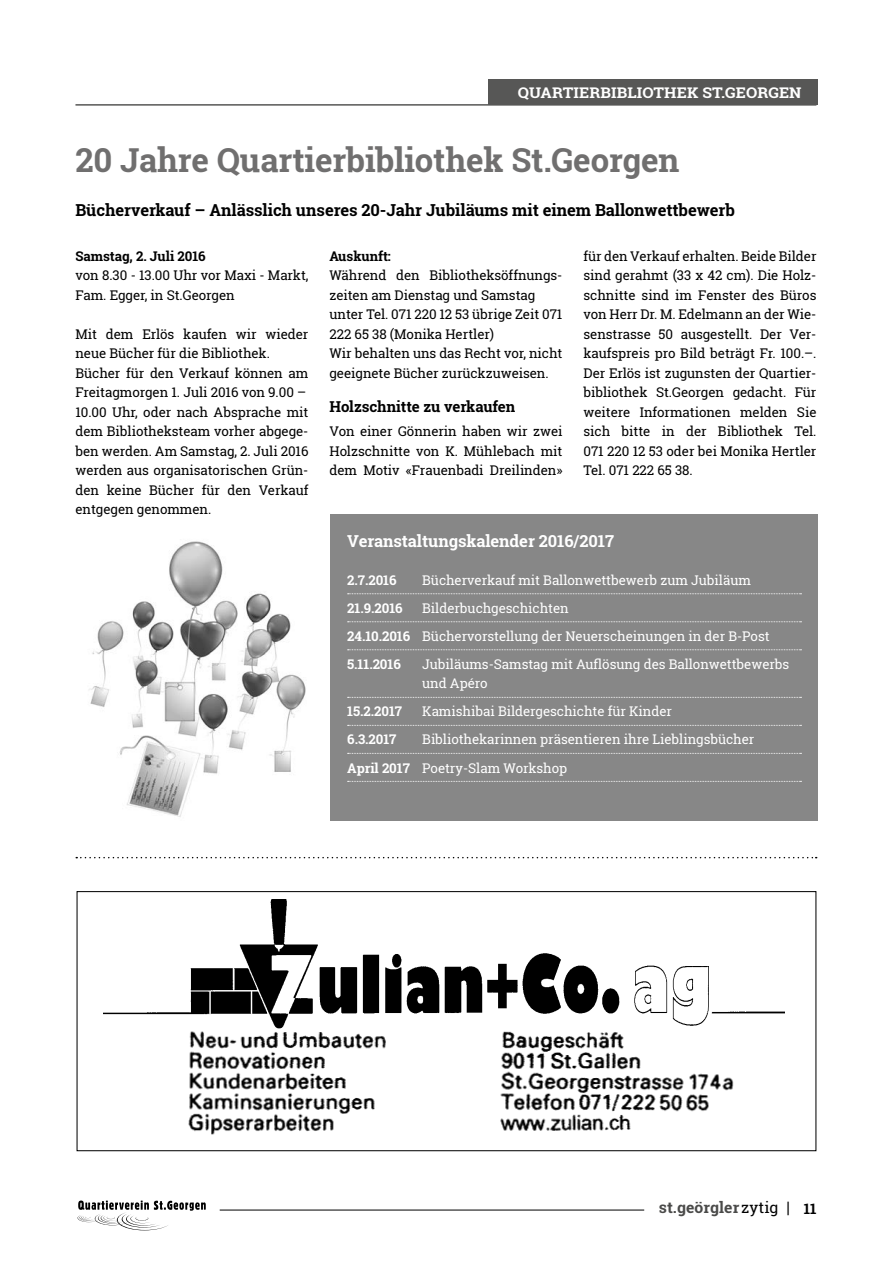
<style>
.page{position:relative;width:893px;height:1263px;background:#fff}
.page>*{position:absolute;margin:0;border:0;box-sizing:border-box;transform-origin:0 0}
.t1{font:700 33px "Roboto Slab";letter-spacing:-.005em;color:#706f6f}
.t2{font:700 16.5px "Roboto Slab";letter-spacing:-.005em;color:#000}
.t3{font:700 16.5px "Roboto Slab";letter-spacing:-.005em;color:#fff}
.t4{font:700 15.45px "Roboto Slab";letter-spacing:.005em;color:#4a4a49}
.t5{font:700 15px "Roboto Slab";letter-spacing:-.005em;color:#000}
.t6{font:700 14.7px "Roboto Slab";letter-spacing:.005em;color:#fff;scale:1.08 1}
.t7{font:13.35px/19.5px "Roboto Slab";letter-spacing:-.005em;color:#000}
.t8{font:13.35px/28px "Roboto Slab";letter-spacing:-.005em;color:#fff}
.t9{font:700 13.35px "Roboto Slab";letter-spacing:-.005em;color:#fff}
.t10{font:700 13.35px "Roboto Slab";letter-spacing:-.005em;color:#000}
.s1{font-weight:700}
.s2{font-size:15.75px}
.s3{font-weight:400;color:#000}
.s4{font-weight:400;font-size:15.75px;color:#000}
.s5{font-size:14.4px;color:#000}
</style>
<div class="page">
<hr style="left:220px;top:1210px;width:424px;height:1px;background:#000">
<img style="left:188px;top:1031px;width:546px;height:104px">
<hr style="left:103px;top:1141px;width:681px;height:1px;background:#272626">
<img style="left:103px;top:900px;width:681px;height:129px">
<svg style="left:77px;top:1200px;width:129px;height:30px"></svg>
<div style="left:77px;top:891px;width:739px;height:260px;border:1px solid #000"></div>
<svg style="left:76px;top:857px;width:741px;height:1px"></svg>
<div style="left:488px;top:80px;width:329px;height:25px;background:#575756"></div>
<hr style="left:75px;top:104px;width:741px;height:2px;background:#575756">
<div style="left:330px;top:514px;width:488px;height:306px;background:#878787"></div>
<svg style="left:348px;top:593px;width:453px;height:1px"></svg>
<svg style="left:348px;top:621px;width:453px;height:1px"></svg>
<svg style="left:348px;top:649px;width:453px;height:1px"></svg>
<svg style="left:348px;top:697px;width:453px;height:1px"></svg>
<svg style="left:348px;top:725px;width:453px;height:1px"></svg>
<svg style="left:348px;top:753px;width:453px;height:1px"></svg>
<svg style="left:348px;top:781px;width:453px;height:1px"></svg>
<img style="left:89px;top:541px;width:217px;height:276px">
<p class="t6" style="left:518px;top:83px;width:264px">QUARTIERBIBLIOTHEK ST.GEORGEN</p>
<h1 class="t1" style="left:75px;top:137px;width:605px">20 Jahre Quartierbibliothek St.Georgen</h1>
<p class="t2" style="left:75px;top:198px;width:661px">Bücherverkauf – Anlässlich unseres 20-Jahr Jubiläums mit einem Ballonwettbewerb</p>
<p class="t10" style="left:75px;top:247px;width:132px">Samstag, 2. Juli 2016</p>
<p class="t7" style="left:75px;top:265px;width:234px">von 8.30 - 13.00 Uhr vor Maxi - Markt,<br>Fam. Egger, in St.Georgen</p>
<p class="t7" style="left:75px;top:324px;width:234px">Mit dem Erlös kaufen wir wieder neue Bücher für die Bibliothek.<br>Bücher für den Verkauf können am<br>Freitagmorgen 1. Juli 2016 von 9.00 –<br>10.00 Uhr, oder nach Absprache mit dem Bibliotheksteam vorher abgege&shy;ben werden. Am Samstag, 2. Juli 2016 werden aus organisatorischen Grün&shy;den keine Bücher für den Verkauf entgegen genommen.</p>
<p class="t10" style="left:329px;top:247px;width:63px">Auskunft:</p>
<p class="t7" style="left:329px;top:265px;width:234px">Während den Bibliotheksöffnungs&shy;zeiten am Dienstag und Samstag unter Tel. 071 220 12 53 übrige Zeit 071<br>222 65 38 (Monika Hertler)<br>Wir behalten uns das Recht vor, nicht geeignete Bücher zurückzuweisen.</p>
<p class="t5" style="left:329px;top:396px;width:187px">Holzschnitte zu verkaufen</p>
<p class="t7" style="left:329px;top:421px;width:235px;text-align:justify">Von einer Gönnerin haben wir zwei Holzschnitte von K. Mühlebach mit dem Motiv «Frauenbadi Dreilinden»</p>
<p class="t7" style="left:583px;top:246px;width:235px;text-align:justify">für den Verkauf erhalten. Beide Bilder sind gerahmt (33 x 42 cm). Die Holz&shy;schnitte sind im Fenster des Büros von Herr Dr. M. Edelmann an der Wie&shy;senstrasse 50 ausgestellt. Der Ver&shy;kaufspreis pro Bild beträgt Fr. 100.–.<br>Der Erlös ist zugunsten der Quartier&shy;bibliothek St.Georgen gedacht. Für weitere Informationen melden Sie sich bitte in der Bibliothek Tel.<br>071 220 12 53 oder bei Monika Hertler Tel. 071 222 65 38.</p>
<p class="t3" style="left:347px;top:530px;width:268px">Veranstaltungskalender 2016/2017</p>
<p class="t9" style="left:347px;top:571px;width:51px">2.7.2016</p>
<p class="t8" style="left:422px;top:566px;width:330px">Bücherverkauf mit Ballonwettbewerb zum Jubiläum</p>
<p class="t9" style="left:347px;top:599px;width:57px">21.9.2016</p>
<p class="t8" style="left:347px;top:594px;width:424px;text-indent:75px">Bilderbuchgeschichten<br><span class="s1">24.10.2016</span> Büchervorstellung der Neuerscheinungen in der B-Post<br><span class="s1">5.11.2016</span></p>
<p class="t8" style="left:422px;top:654px;width:369px;line-height:19.5px">Jubiläums-Samstag mit Auflösung des Ballonwettbewerbs und Apéro</p>
<p class="t9" style="left:347px;top:702px;width:56px">15.2.2017</p>
<p class="t8" style="left:422px;top:697px;width:251px">Kamishibai Bildergeschichte für Kinder</p>
<p class="t9" style="left:347px;top:730px;width:51px">6.3.2017</p>
<p class="t8" style="left:347px;top:725px;width:409px;text-indent:75px">Bibliothekarinnen präsentieren ihre Lieblingsbücher<br><span class="s1">April 2017</span> Poetry-Slam Workshop</p>
<p class="t4" style="left:659px;top:1197px;width:159px"><span class="s2">s</span>t.geörgler<span class="s3">zytig</span> <span class="s4">|</span> <span class="s5">11</span></p>
</div>
